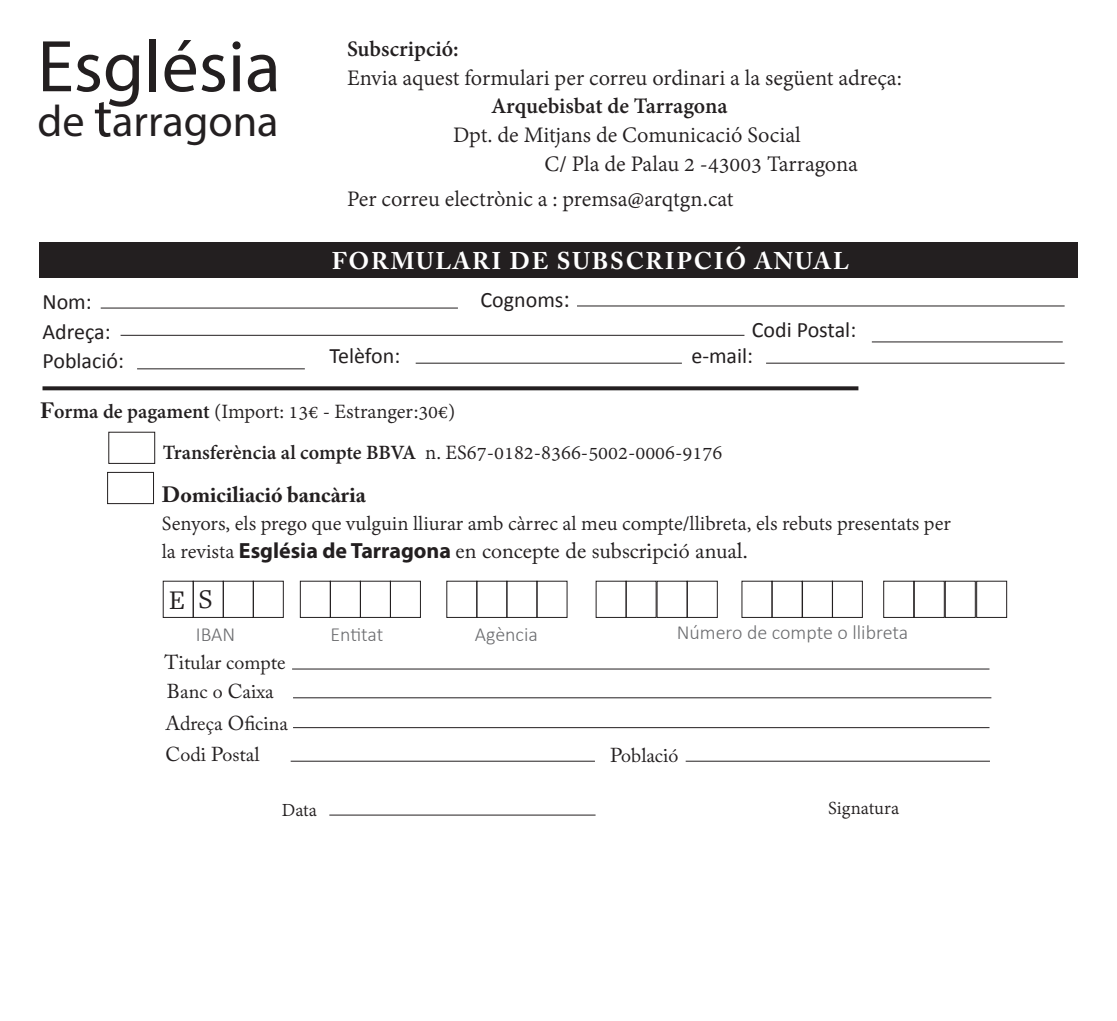
<style>
.page{position:relative;width:1117px;height:1021px;background:#fff}
.page>*{position:absolute;margin:0;border:0;box-sizing:border-box;transform-origin:0 0}
.t1{font:73.8px "Myriad Pro";color:#231f20}
.t2{font:44.2px "Myriad Pro";color:#231f20}
.t3{font:28px "Freight Text";color:#231f20}
.t4{font:24px/28.8px "Adobe Devanagari";color:#231f20}
.t5{font:700 24px "Adobe Devanagari";color:#231f20}
.t6{font:700 24px "Adobe Caslon Pro";letter-spacing:.075em;color:#fff}
.t7{font:22px/41.2px "Adobe Devanagari";color:#231f20}
.t8{font:22px "Adobe Caslon Pro";color:#231f20}
.t9{font:22px "Calibri";color:#231f20}
.t10{font:700 22px "Adobe Caslon Pro";color:#231f20}
.t11{font:20px/29.2px "Adobe Caslon Pro";color:#231f20}
.t12{font:300 20px "Calibri";color:#6c6d70}
.t13{font:20px "Adobe Devanagari";color:#231f20}
.s1{font-size:55.2px}
.s2{font-size:24px}
.s3{font-family:"Adobe Caslon Pro";font-weight:700}
.s4{font-weight:700}
.s5{font-family:"Adobe Devanagari"}
.s6{font-family:"Myriad Pro";font-weight:700}
</style>
<div class="page">
<div style="left:39px;top:242px;width:1039px;height:35px;background:#231f20"></div>
<hr style="left:101px;top:307px;width:357px;height:1px;background:#231f20">
<hr style="left:577px;top:305px;width:487px;height:1px;background:#231f20">
<hr style="left:121px;top:335px;width:623px;height:1px;background:#231f20">
<hr style="left:872px;top:341px;width:191px;height:1px;background:#231f20">
<hr style="left:137px;top:368px;width:168px;height:1px;background:#231f20">
<hr style="left:416px;top:362px;width:266px;height:1px;background:#231f20">
<hr style="left:766px;top:362px;width:298px;height:1px;background:#231f20">
<div style="left:108px;top:431px;width:47px;height:33px;border:1px solid #231f20"></div>
<hr style="left:292px;top:668px;width:697px;height:1px;background:#231f20">
<hr style="left:293px;top:697px;width:698px;height:1px;background:#231f20">
<hr style="left:293px;top:727px;width:696px;height:1px;background:#231f20">
<hr style="left:291px;top:760px;width:304px;height:1px;background:#231f20">
<hr style="left:686px;top:760px;width:304px;height:1px;background:#231f20">
<svg style="left:43px;top:386px;width:815px;height:4px;background:#353132"></svg>
<hr style="left:329px;top:814px;width:266px;height:1px;background:#231f20">
<div style="left:300px;top:580px;width:31px;height:38px;border:1px solid #231f20"></div>
<div style="left:330px;top:580px;width:31px;height:38px;border:1px solid #231f20"></div>
<div style="left:360px;top:580px;width:31px;height:38px;border:1px solid #231f20"></div>
<div style="left:390px;top:580px;width:31px;height:38px;border:1px solid #231f20"></div>
<div style="left:476px;top:580px;width:31px;height:38px;border:1px solid #231f20"></div>
<div style="left:506px;top:580px;width:31px;height:38px;border:1px solid #231f20"></div>
<div style="left:536px;top:580px;width:31px;height:38px;border:1px solid #231f20"></div>
<div style="left:626px;top:580px;width:31px;height:38px;border:1px solid #231f20"></div>
<div style="left:656px;top:580px;width:31px;height:38px;border:1px solid #231f20"></div>
<div style="left:687px;top:580px;width:31px;height:38px;border:1px solid #231f20"></div>
<div style="left:772px;top:580px;width:31px;height:38px;border:1px solid #231f20"></div>
<div style="left:802px;top:580px;width:31px;height:38px;border:1px solid #231f20"></div>
<div style="left:832px;top:580px;width:31px;height:38px;border:1px solid #231f20"></div>
<div style="left:883px;top:580px;width:31px;height:38px;border:1px solid #231f20"></div>
<div style="left:914px;top:580px;width:31px;height:38px;border:1px solid #231f20"></div>
<div style="left:945px;top:580px;width:31px;height:38px;border:1px solid #231f20"></div>
<div style="left:976px;top:580px;width:31px;height:38px;border:1px solid #231f20"></div>
<div style="left:107px;top:472px;width:47px;height:32px;border:1px solid #231f20"></div>
<div style="left:193px;top:580px;width:31px;height:38px;border:1px solid #231f20"></div>
<div style="left:223px;top:580px;width:31px;height:38px;border:1px solid #231f20"></div>
<div style="left:253px;top:580px;width:31px;height:38px;border:1px solid #231f20"></div>
<h1 class="t1" style="left:37px;top:21px;width:245px">Església</h1>
<h2 class="t2" style="left:37px;top:94px;width:243px">de <span class="s1">t</span>arragona</h2>
<p class="t5" style="left:347px;top:35px;width:113px">Subscripció:</p>
<p class="t4" style="left:347px;top:65px;width:556px">Envia aquest formulari per correu ordinari a la següent adreça:</p>
<p class="t5" style="left:491px;top:92px;width:238px">Arquebisbat de Tarragona</p>
<p class="t4" style="left:545px;top:123px;width:315px;text-indent:-92px">Dpt. de Mitjans de Comunicació Social<br>C/ Pla de Palau 2 -43003 Tarragona</p>
<p class="t4" style="left:347px;top:186px;width:388px">Per correu electrònic a : premsa@arqtgn.cat</p>
<p class="t6" style="left:332px;top:246px;width:519px">FORMULARI DE SUBSCRIPCIÓ ANUAL</p>
<p class="t9" style="left:43px;top:288px;width:51px">Nom:</p>
<p class="t9" style="left:480px;top:286px;width:91px">Cognoms<span class="s2">:</span></p>
<p class="t9" style="left:43px;top:318px;width:70px">Adreça:</p>
<p class="t9" style="left:752px;top:315px;width:106px">Codi Postal:</p>
<p class="t9" style="left:43px;top:347px;width:83px">Població:</p>
<p class="t9" style="left:329px;top:341px;width:72px">Telèfon:</p>
<p class="t9" style="left:691px;top:341px;width:63px">e-mail:</p>
<p class="t7" style="left:163px;top:393px;width:561px;text-indent:-122px"><span class="s3">F</span><span class="s4">orma de pagament</span> (Import: 13€ - Estranger:30€)<br><span class="s4">Transferència al compte BBVA</span> n. ES67-0182-8366-5002-0006-9176</p>
<p class="t10" style="left:162px;top:481px;width:205px">Domiciliació bancària</p>
<p class="t7" style="left:162px;top:504px;width:791px">Senyors, els prego que vulguin lliurar amb càrrec al meu compte/llibreta, els rebuts presentats per</p>
<p class="t8" style="left:162px;top:537px;width:588px"><span class="s5">la revista</span> <span class="s6">Església de Tarragona</span> en concepte de subscripció anual.</p>
<p class="t3" style="left:169px;top:584px;width:45px">E S</p>
<p class="t12" style="left:196px;top:622px;width:41px">IBAN</p>
<p class="t11" style="left:164px;top:647px;width:123px">Titular compte<br>Banc o Caixa</p>
<p class="t11" style="left:166px;top:707px;width:124px;line-height:31.2px">Adreça Oficina<br>Codi Postal</p>
<p class="t12" style="left:330px;top:621px;width:54px">Entitat</p>
<p class="t12" style="left:475px;top:622px;width:65px">Agència</p>
<p class="t12" style="left:677px;top:620px;width:233px">Número de compte o llibreta</p>
<p class="t11" style="left:610px;top:740px;width:70px">Població</p>
<p class="t13" style="left:282px;top:799px;width:37px">Data</p>
<p class="t13" style="left:828px;top:797px;width:72px">Signatura</p>
</div>
